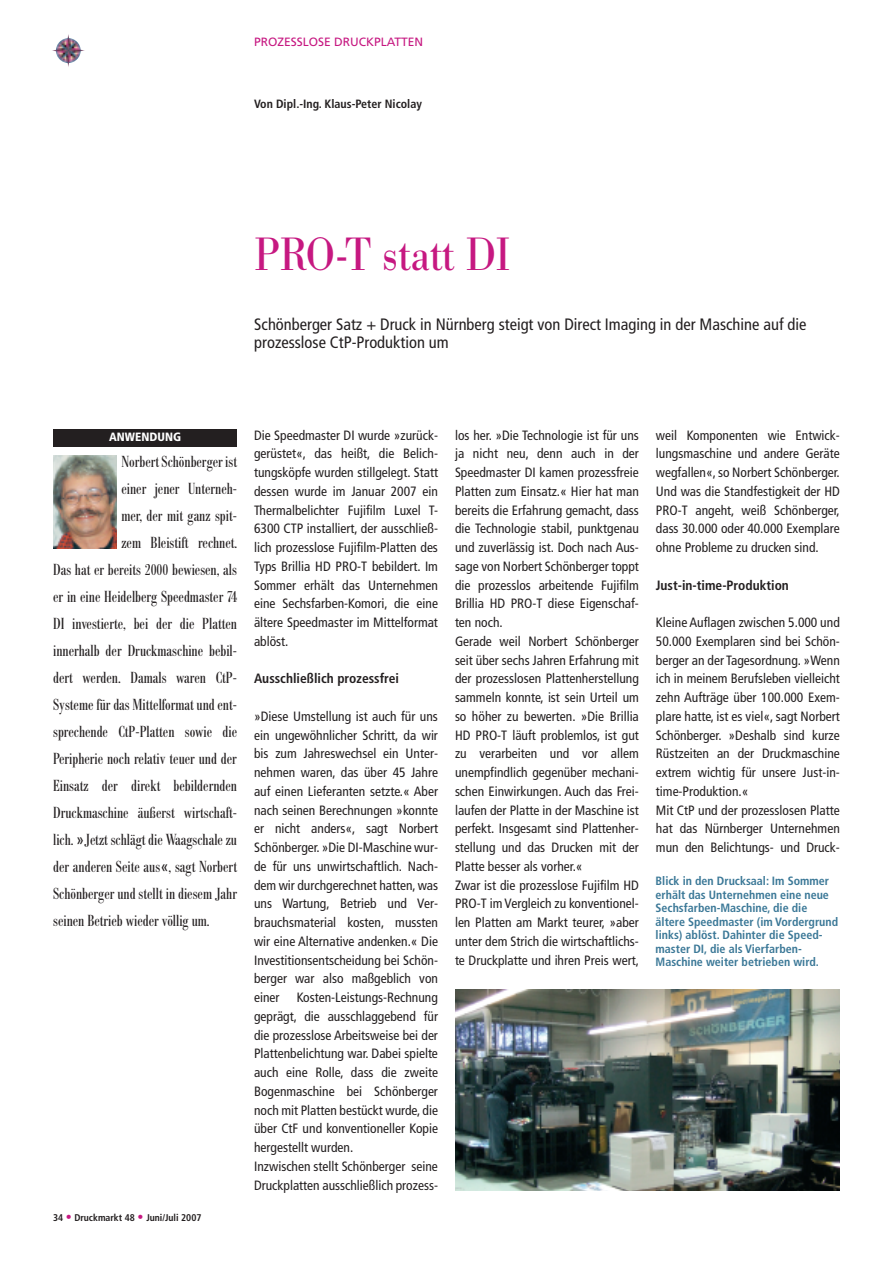
<style>
.page{position:relative;width:893px;height:1263px;background:#fff}
.page>*{position:absolute;margin:0;border:0;box-sizing:border-box;transform-origin:0 0}
.t1{font:48px "Bodoni Nr 1 SB";letter-spacing:-.01em;color:#c61881;scale:.9 1}
.t2{font:16.5px "Bodoni Nr 1 SB Con";color:#231f20}
.t3{font:condensed 16.5px/18px "Frutiger";color:#231f20}
.t4{font:condensed 13.5px/18.8px "Frutiger";color:#231f20;text-align:justify}
.t5{font:700 condensed 13.5px "Frutiger";color:#231f20}
.t6{font:700 condensed 12px/13.5px "Frutiger";color:#3b7897}
.t7{font:700 condensed 12px "Frutiger";color:#231f20}
.t8{font:12px "Frutiger";color:#c61881}
.t9{font:900 condensed 12px "Frutiger";color:#fff}
.t10{font:700 condensed 9.75px "Frutiger";color:#231f20}
.s1{font-family:"Frutiger";font-stretch:condensed}
.s2{font-size:12px;color:#c61881}
</style>
<div class="page">
<div style="left:53px;top:429px;width:184px;height:17px;background:#231f20"></div>
<img style="left:53px;top:455px;width:64px;height:94px">
<img style="left:69px;top:38px;width:16px;height:19px">
<img style="left:455px;top:990px;width:385px;height:201px">
<p class="t8" style="left:254px;top:37px;width:171px">PROZESSLOSE DRUCKPLATTEN</p>
<p class="t7" style="left:254px;top:99px;width:169px">Von Dipl.-Ing. Klaus-Peter Nicolay</p>
<h1 class="t1" style="left:254px;top:225px;width:286px">PRO-T statt DI</h1>
<p class="t3" style="left:254px;top:316px;width:554px">Schönberger Satz + Druck in Nürnberg steigt von Direct Imaging in der Maschine auf die prozesslose CtP-Produktion um</p>
<p class="t9" style="left:109px;top:432px;width:73px">ANWENDUNG</p>
<p class="t2" style="left:121px;top:451px;width:117px">Norbert Schönberger ist</p>
<p class="t2" style="left:121px;top:478px;width:117px">einer jener Unterneh-</p>
<p class="t2" style="left:121px;top:505px;width:117px">mer, der mit ganz spit-</p>
<p class="t2" style="left:121px;top:532px;width:117px">zem Bleistift rechnet.</p>
<p class="t2" style="left:53px;top:559px;width:185px">Das hat er bereits 2000 bewiesen, als</p>
<p class="t2" style="left:53px;top:586px;width:185px">er in eine Heidelberg Speedmaster 74</p>
<p class="t2" style="left:53px;top:613px;width:185px">DI investierte, bei der die Platten</p>
<p class="t2" style="left:53px;top:640px;width:185px">innerhalb der Druckmaschine bebil-</p>
<p class="t2" style="left:53px;top:667px;width:185px">dert werden. Damals waren CtP-</p>
<p class="t2" style="left:53px;top:694px;width:185px">Systeme für das Mittelformat und ent-</p>
<p class="t2" style="left:53px;top:721px;width:185px">sprechende CtP-Platten sowie die</p>
<p class="t2" style="left:53px;top:748px;width:185px">Peripherie noch relativ teuer und der</p>
<p class="t2" style="left:53px;top:775px;width:185px">Einsatz der direkt bebildernden</p>
<p class="t2" style="left:53px;top:802px;width:185px">Druckmaschine äußerst wirtschaft-</p>
<p class="t2" style="left:53px;top:829px;width:185px">lich. <span class="s1">»</span>Jetzt schlägt die Waagschale zu</p>
<p class="t2" style="left:53px;top:856px;width:185px">der anderen Seite aus<span class="s1">«</span>, sagt Norbert</p>
<p class="t2" style="left:53px;top:883px;width:185px">Schönberger und stellt in diesem Jahr</p>
<p class="t2" style="left:53px;top:910px;width:158px">seinen Betrieb wieder völlig um.</p>
<p class="t10" style="left:53px;top:1213px;width:150px">34 <span class="s2">•</span> Druckmarkt 48 <span class="s2">•</span> Juni/Juli 2007</p>
<p class="t4" style="left:254px;top:427px;width:185px">Die Speedmaster DI wurde »zurück&shy;gerüstet«, das heißt, die Belich&shy;tungsköpfe wurden stillgelegt. Statt dessen wurde im Januar 2007 ein Thermalbelichter Fujifilm Luxel T-6300 CTP installiert, der ausschließ&shy;lich prozesslose Fujifilm-Platten des Typs Brillia HD PRO-T bebildert. Im Sommer erhält das Unternehmen eine Sechsfarben-Komori, die eine ältere Speedmaster im Mittelformat ablöst.</p>
<p class="t5" style="left:254px;top:673px;width:147px">Ausschließlich prozessfrei</p>
<p class="t4" style="left:254px;top:708px;width:185px">»Diese Umstellung ist auch für uns ein ungewöhnlicher Schritt, da wir bis zum Jahreswechsel ein Unter&shy;nehmen waren, das über 45 Jahre auf einen Lieferanten setzte.« Aber nach seinen Berechnungen »konnte er nicht anders«, sagt Norbert Schönberger. »Die DI-Maschine wur&shy;de für uns unwirtschaftlich. Nach&shy;dem wir durchgerechnet hatten, was uns Wartung, Betrieb und Ver&shy;brauchsmaterial kosten, mussten wir eine Alternative andenken.« Die Investitionsentscheidung bei Schön&shy;berger war also maßgeblich von einer</p>
<p class="t4" style="left:254px;top:989px;width:185px;text-align:left;text-indent:43px">Kosten-Leistungs-Rechnung geprägt, die ausschlaggebend für die prozesslose Arbeitsweise bei der Plattenbelichtung war. Dabei spielte auch eine Rolle, dass die zweite Bogenmaschine bei Schönberger noch mit Platten bestückt wurde, die über CtF und konventioneller Kopie hergestellt wurden.<br>Inzwischen stellt Schönberger seine Druckplatten ausschließlich prozess-</p>
<p class="t4" style="left:455px;top:427px;width:185px;text-align:left">los her. »Die Technologie ist für uns ja nicht neu, denn auch in der Speedmaster DI kamen prozessfreie Platten zum Einsatz.« Hier hat man bereits die Erfahrung gemacht, dass die Technologie stabil, punktgenau und zuverlässig ist. Doch nach Aus&shy;sage von Norbert Schönberger toppt die prozesslos arbeitende Fujifilm Brillia HD PRO-T diese Eigenschaf&shy;ten noch.<br>Gerade weil Norbert Schönberger seit über sechs Jahren Erfahrung mit der prozesslosen Plattenherstellung sammeln konnte, ist sein Urteil um so höher zu bewerten. »Die Brillia HD PRO-T läuft problemlos, ist gut zu verarbeiten und vor allem unempfindlich gegenüber mechani&shy;schen Einwirkungen. Auch das Frei&shy;laufen der Platte in der Maschine ist perfekt. Insgesamt sind Plattenher&shy;stellung und das Drucken mit der Platte besser als vorher.«<br>Zwar ist die prozesslose Fujifilm HD PRO-T im Vergleich zu konventionel&shy;len Platten am Markt teurer, »aber unter dem Strich die wirtschaftlichs&shy;te Druckplatte und ihren Preis wert,</p>
<p class="t4" style="left:656px;top:427px;width:185px">weil Komponenten wie Entwick&shy;lungsmaschine und andere Geräte wegfallen«, so Norbert Schönberger.<br>Und was die Standfestigkeit der HD PRO-T angeht, weiß Schönberger, dass 30.000 oder 40.000 Exemplare ohne Probleme zu drucken sind.</p>
<p class="t5" style="left:656px;top:579px;width:135px">Just-in-time-Produktion</p>
<p class="t4" style="left:656px;top:614px;width:185px;text-align:left">Kleine Auflagen zwischen 5.000 und 50.000 Exemplaren sind bei Schön&shy;berger an der Tagesordnung. »Wenn ich in meinem Berufsleben vielleicht zehn Aufträge über 100.000 Exem&shy;plare hatte, ist es viel«, sagt Norbert Schönberger. »Deshalb sind kurze Rüstzeiten an der Druckmaschine extrem wichtig für unsere Just-in&shy;time-Produktion.«<br>Mit CtP und der prozesslosen Platte hat das Nürnberger Unternehmen mun den Belichtungs- und Druck-</p>
<p class="t6" style="left:656px;top:875px;width:184px">Blick in den Drucksaal: Im Sommer erhält das Unternehmen eine neue Sechsfarben-Maschine, die die ältere Speedmaster (im Vordergrund links) ablöst. Dahinter die Speed&shy;master DI, die als Vierfarben-Maschine weiter betrieben wird.</p>
</div>
